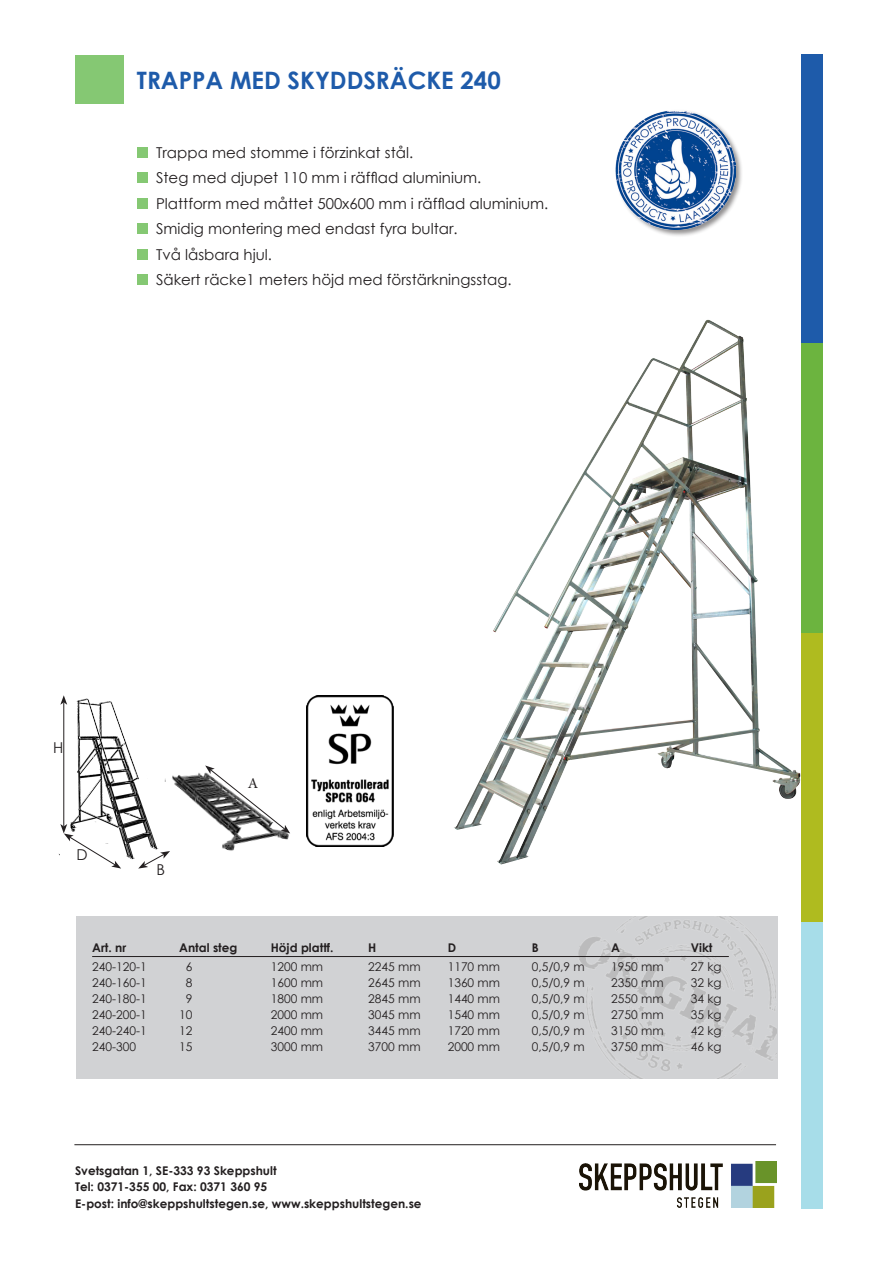
<style>
.page{position:relative;width:893px;height:1263px;background:#fff}
.page>*{position:absolute;margin:0;border:0;box-sizing:border-box;transform-origin:0 0}
.t1{font:700 24px "Century Gothic";color:#1e5baa}
.t2{font:15px "Century Gothic";color:#231f20}
.t3{font:15px "Minion Pro";color:#231f20}
.t4{font:12px "Century Gothic";color:#231f20}
.t5{font:700 12px "Century Gothic";color:#231f20}
</style>
<div class="page">
<div style="left:801px;top:906px;width:22px;height:303px;background:#a7dde9"></div>
<div style="left:801px;top:332px;width:22px;height:317px;background:#6cb43f"></div>
<div style="left:801px;top:54px;width:22px;height:289px;background:#1e5baa"></div>
<div style="left:801px;top:633px;width:22px;height:289px;background:#afbb1f"></div>
<div style="left:137px;top:147px;width:11px;height:11px;background:#85c873"></div>
<div style="left:137px;top:172px;width:11px;height:11px;background:#85c873"></div>
<div style="left:137px;top:198px;width:11px;height:11px;background:#85c873"></div>
<div style="left:137px;top:223px;width:11px;height:11px;background:#85c873"></div>
<div style="left:137px;top:249px;width:11px;height:11px;background:#85c873"></div>
<div style="left:137px;top:274px;width:11px;height:11px;background:#85c873"></div>
<div style="left:75px;top:55px;width:49px;height:49px;background:#85c873"></div>
<div style="left:615px;top:109px;width:128px;height:128px;background:#231f20;opacity:.5"></div>
<img style="left:616px;top:111px;width:120px;height:119px">
<img style="left:454px;top:320px;width:347px;height:544px">
<img style="left:307px;top:695px;width:87px;height:151px">
<img style="left:579px;top:1161px;width:197px;height:46px">
<hr style="left:74px;top:1144px;width:702px;height:1px;background:#231f20">
<div style="left:77px;top:916px;width:701px;height:163px;background:#d1d2d4"></div>
<img style="left:578px;top:916px;width:198px;height:163px">
<hr style="left:92px;top:956px;width:637px;height:1px;background:#231f20">
<img style="left:172px;top:773px;width:118px;height:78px">
<img style="left:59px;top:698px;width:107px;height:171px">
<svg style="left:205px;top:765px;width:85px;height:68px"></svg>
<hr style="left:63px;top:702px;width:1px;height:124px;background:#231f20">
<svg style="left:60px;top:695px;width:7px;height:10px"></svg>
<svg style="left:60px;top:824px;width:61px;height:44px"></svg>
<svg style="left:138px;top:851px;width:32px;height:17px"></svg>
<p class="t1" style="left:137px;top:62px;width:365px">TRAPPA MED SKYDDSRÄCKE 240</p>
<p class="t2" style="left:156px;top:142px;width:259px">Trappa med stomme i förzinkat stål.</p>
<p class="t2" style="left:156px;top:167px;width:327px">Steg med djupet 110 mm i räfflad aluminium.</p>
<p class="t2" style="left:156px;top:193px;width:394px">Plattform med måttet 500x600 mm i räfflad aluminium.</p>
<p class="t2" style="left:156px;top:218px;width:303px">Smidig montering med endast fyra bultar.</p>
<p class="t2" style="left:156px;top:244px;width:118px">Två låsbara hjul.</p>
<p class="t2" style="left:156px;top:269px;width:357px">Säkert räcke1 meters höjd med förstärkningsstag.</p>
<p class="t2" style="left:53px;top:737px;width:12px">H</p>
<p class="t2" style="left:77px;top:844px;width:13px">D</p>
<p class="t2" style="left:156px;top:858px;width:10px">B</p>
<p class="t3" style="left:248px;top:773px;width:12px">A</p>
<p class="t5" style="left:92px;top:938px;width:36px">Art. nr</p>
<p class="t5" style="left:179px;top:938px;width:60px">Antal steg</p>
<p class="t5" style="left:271px;top:938px;width:64px">Höjd plattf.</p>
<p class="t5" style="left:368px;top:938px;width:10px">H</p>
<p class="t5" style="left:448px;top:938px;width:10px">D</p>
<p class="t5" style="left:532px;top:938px;width:8px">B</p>
<p class="t5" style="left:611px;top:938px;width:10px">A</p>
<p class="t5" style="left:691px;top:938px;width:23px">Vikt</p>
<p class="t4" style="left:92px;top:958px;width:56px">240-120-1</p>
<p class="t4" style="left:186px;top:958px;width:8px">6</p>
<p class="t4" style="left:271px;top:958px;width:54px">1200 mm</p>
<p class="t4" style="left:368px;top:958px;width:54px">2245 mm</p>
<p class="t4" style="left:448px;top:958px;width:54px">1170 mm</p>
<p class="t4" style="left:532px;top:958px;width:55px">0,5/0,9 m</p>
<p class="t4" style="left:611px;top:958px;width:54px">1950 mm</p>
<p class="t4" style="left:691px;top:958px;width:32px">27 kg</p>
<p class="t4" style="left:92px;top:974px;width:56px">240-160-1</p>
<p class="t4" style="left:186px;top:974px;width:8px">8</p>
<p class="t4" style="left:271px;top:974px;width:54px">1600 mm</p>
<p class="t4" style="left:368px;top:974px;width:54px">2645 mm</p>
<p class="t4" style="left:448px;top:974px;width:54px">1360 mm</p>
<p class="t4" style="left:532px;top:974px;width:55px">0,5/0,9 m</p>
<p class="t4" style="left:611px;top:974px;width:54px">2350 mm</p>
<p class="t4" style="left:691px;top:974px;width:32px">32 kg</p>
<p class="t4" style="left:92px;top:990px;width:56px">240-180-1</p>
<p class="t4" style="left:186px;top:990px;width:8px">9</p>
<p class="t4" style="left:271px;top:990px;width:54px">1800 mm</p>
<p class="t4" style="left:368px;top:990px;width:54px">2845 mm</p>
<p class="t4" style="left:448px;top:990px;width:54px">1440 mm</p>
<p class="t4" style="left:532px;top:990px;width:55px">0,5/0,9 m</p>
<p class="t4" style="left:611px;top:990px;width:54px">2550 mm</p>
<p class="t4" style="left:691px;top:990px;width:32px">34 kg</p>
<p class="t4" style="left:92px;top:1006px;width:56px">240-200-1</p>
<p class="t4" style="left:179px;top:1006px;width:15px">10</p>
<p class="t4" style="left:271px;top:1006px;width:54px">2000 mm</p>
<p class="t4" style="left:368px;top:1006px;width:54px">3045 mm</p>
<p class="t4" style="left:448px;top:1006px;width:54px">1540 mm</p>
<p class="t4" style="left:532px;top:1006px;width:55px">0,5/0,9 m</p>
<p class="t4" style="left:611px;top:1006px;width:54px">2750 mm</p>
<p class="t4" style="left:691px;top:1006px;width:32px">35 kg</p>
<p class="t4" style="left:92px;top:1022px;width:56px">240-240-1</p>
<p class="t4" style="left:179px;top:1022px;width:15px">12</p>
<p class="t4" style="left:271px;top:1022px;width:54px">2400 mm</p>
<p class="t4" style="left:368px;top:1022px;width:54px">3445 mm</p>
<p class="t4" style="left:448px;top:1022px;width:54px">1720 mm</p>
<p class="t4" style="left:532px;top:1022px;width:55px">0,5/0,9 m</p>
<p class="t4" style="left:611px;top:1022px;width:54px">3150 mm</p>
<p class="t4" style="left:691px;top:1022px;width:32px">42 kg</p>
<p class="t4" style="left:92px;top:1038px;width:45px">240-300</p>
<p class="t4" style="left:179px;top:1038px;width:15px">15</p>
<p class="t4" style="left:271px;top:1038px;width:54px">3000 mm</p>
<p class="t4" style="left:368px;top:1038px;width:54px">3700 mm</p>
<p class="t4" style="left:448px;top:1038px;width:54px">2000 mm</p>
<p class="t4" style="left:532px;top:1038px;width:55px">0,5/0,9 m</p>
<p class="t4" style="left:611px;top:1038px;width:54px">3750 mm</p>
<p class="t4" style="left:691px;top:1038px;width:32px">46 kg</p>
<p class="t5" style="left:75px;top:1161px;width:203px">Svetsgatan 1, SE-333 93 Skeppshult</p>
<p class="t5" style="left:75px;top:1178px;width:194px">Tel: 0371-355 00, Fax: 0371 360 95</p>
<p class="t5" style="left:75px;top:1194px;width:348px">E-post: info@skeppshultstegen.se, www.skeppshultstegen.se</p>
</div>
